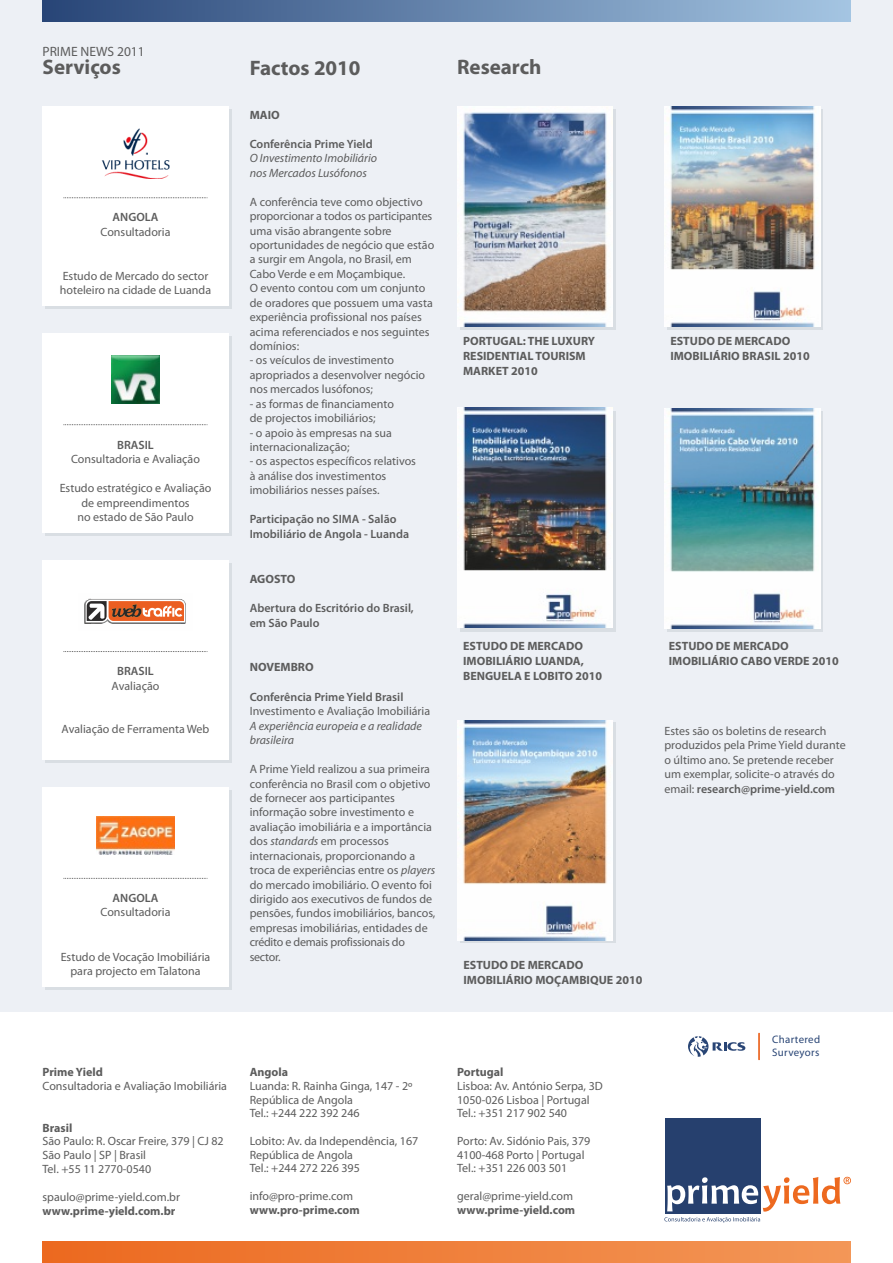
<style>
.page{position:relative;width:893px;height:1263px;background:#fff}
.page>*{position:absolute;margin:0;border:0;box-sizing:border-box;transform-origin:0 0}
.t1{font:700 21px "Myriad Pro";color:#5c5c5c}
.t2{font:13.5px "Myriad Pro";color:#5c5c5c}
.t3{font:12px/14.4px "Myriad Pro";color:#5c5c5c}
.t4{font:700 12px/14.9px "Myriad Pro";color:#5c5c5c}
.t5{font:600 12px/14.7px "Myriad Pro";color:#5c5c5c}
.t6{font:italic 12px/14.4px "Myriad Pro";color:#5c5c5c}
.t7{font:10.8px/13px "Myriad Pro";letter-spacing:.03em;color:#294575}
.s1{font-style:italic}
.s2{font-weight:600}
</style>
<div class="page">
<div style="left:0;top:0;width:893px;height:1012px;background:#edf0f5"></div>
<div style="left:43px;top:0;width:807px;height:21px;background:linear-gradient(to right,#284577,#a4c5e2)"></div>
<div style="left:43px;top:1242px;width:807px;height:21px;background:linear-gradient(to right,#ec691f,#f39758)"></div>
<div style="left:665px;top:1118px;width:95px;height:95px;background:#26406e"></div>
<svg style="left:667px;top:1177px;width:184px;height:34px"></svg>
<svg style="left:664px;top:1217px;width:96px;height:5px"></svg>
<div style="left:45px;top:110px;width:186px;height:199px;background:#d9dee3"></div>
<div style="left:43px;top:107px;width:186px;height:199px;background:#fff"></div>
<img style="left:102px;top:129px;width:67px;height:50px">
<svg style="left:64px;top:197px;width:144px;height:1px"></svg>
<svg style="left:45px;top:790px;width:186px;height:199px"></svg>
<div style="left:43px;top:787px;width:186px;height:199px;background:#fff"></div>
<svg style="left:64px;top:878px;width:144px;height:1px"></svg>
<img style="left:96px;top:816px;width:79px;height:38px">
<div style="left:45px;top:563px;width:186px;height:199px;background:#d9dee3"></div>
<div style="left:43px;top:560px;width:186px;height:200px;background:#fff"></div>
<svg style="left:64px;top:651px;width:144px;height:1px"></svg>
<img style="left:84px;top:598px;width:7px;height:26px">
<img style="left:91px;top:623px;width:89px;height:1px">
<svg style="left:85px;top:599px;width:101px;height:24px"></svg>
<div style="left:45px;top:336px;width:186px;height:200px;background:#d9dee3"></div>
<div style="left:43px;top:333px;width:186px;height:200px;background:#fff"></div>
<svg style="left:64px;top:424px;width:144px;height:1px"></svg>
<div style="left:667px;top:411px;width:156px;height:221px;background:linear-gradient(to right,#d9dee3,#d9dee3)"></div>
<div style="left:460px;top:411px;width:156px;height:221px;background:#d9dee3"></div>
<img style="left:111px;top:355px;width:49px;height:48px">
<div style="left:460px;top:723px;width:156px;height:220px;background:linear-gradient(to right,#d9dee3,#d9dee3)"></div>
<svg style="left:688px;top:1036px;width:57px;height:21px"></svg>
<svg style="left:758px;top:1033px;width:2px;height:27px"></svg>
<div style="left:667px;top:110px;width:156px;height:220px;background:linear-gradient(to right,#d9dee3,#d9dee3)"></div>
<img style="left:457px;top:408px;width:156px;height:220px">
<img style="left:664px;top:107px;width:156px;height:220px">
<img style="left:664px;top:408px;width:156px;height:220px">
<img style="left:457px;top:720px;width:156px;height:220px">
<div style="left:460px;top:110px;width:156px;height:220px;background:#d9dee3"></div>
<img style="left:457px;top:107px;width:156px;height:220px">
<p class="t2" style="left:43px;top:46px;width:104px">PRIME NEWS 2011</p>
<h1 class="t1" style="left:43px;top:58px;width:80px">Serviços</h1>
<h1 class="t1" style="left:457px;top:58px;width:86px">Research</h1>
<h1 class="t1" style="left:250px;top:59px;width:112px">Factos 2010</h1>
<p class="t4" style="left:250px;top:108px;width:32px">MAIO</p>
<p class="t5" style="left:250px;top:138px;width:124px">Conferência Prime Yield</p>
<p class="t6" style="left:250px;top:152px;width:129px">O Investimento Imobiliário nos Mercados Lusófonos</p>
<p class="t3" style="left:250px;top:196px;width:186px">A conferência teve como objectivo proporcionar a todos os participantes uma visão abrangente sobre oportunidades de negócio que estão a surgir em Angola, no Brasil, em<br>Cabo Verde e em Moçambique.<br>O evento contou com um conjunto de oradores que possuem uma vasta experiência profissional nos países acima referenciados e nos seguintes domínios:</p>
<p class="t3" style="left:250px;top:354px;width:177px">- os veículos de investimento apropriados a desenvolver negócio nos mercados lusófonos;</p>
<p class="t3" style="left:250px;top:397px;width:146px">- as formas de financiamento de projectos imobiliários;</p>
<p class="t3" style="left:250px;top:426px;width:144px">- o apoio às empresas na sua internacionalização;</p>
<p class="t3" style="left:250px;top:455px;width:168px">- os aspectos específicos relativos à análise dos investimentos imobiliários nesses países.</p>
<p class="t5" style="left:250px;top:513px;width:161px">Participação no SIMA - Salão<br>Imobiliário de Angola - Luanda</p>
<p class="t4" style="left:250px;top:572px;width:47px">AGOSTO</p>
<p class="t5" style="left:250px;top:602px;width:166px">Abertura do Escritório do Brasil, em São Paulo</p>
<p class="t4" style="left:250px;top:661px;width:65px">NOVEMBRO</p>
<p class="t5" style="left:250px;top:691px;width:155px">Conferência Prime Yield Brasil</p>
<p class="t3" style="left:250px;top:705px;width:182px">Investimento e Avaliação Imobiliária</p>
<p class="t6" style="left:250px;top:720px;width:174px">A experiência europeia e a realidade brasileira</p>
<p class="t3" style="left:250px;top:763px;width:187px">A Prime Yield realizou a sua primeira conferência no Brasil com o objetivo de fornecer aos participantes informação sobre investimento e avaliação imobiliária e a importância dos <span class="s1">standards</span> em processos internacionais, proporcionando a troca de experiências entre os <span class="s1">players </span>do mercado imobiliário. O evento foi dirigido aos executivos de fundos de pensões, fundos imobiliários, bancos, empresas imobiliárias, entidades de crédito e demais profissionais do sector.</p>
<p class="t5" style="left:113px;top:211px;width:47px">ANGOLA</p>
<p class="t3" style="left:101px;top:226px;width:71px">Consultadoria</p>
<p class="t3" style="left:60px;top:270px;width:153px">Estudo de Mercado do sector hoteleiro na cidade de Luanda</p>
<p class="t4" style="left:463px;top:335px;width:133px">PORTUGAL: THE LUXURY<br>RESIDENTIAL TOURISM<br>MARKET 2010</p>
<p class="t4" style="left:670px;top:335px;width:141px">ESTUDO DE MERCADO<br>IMOBILIÁRIO BRASIL 2010</p>
<p class="t5" style="left:117px;top:438px;width:38px">BRASIL</p>
<p class="t3" style="left:71px;top:453px;width:130px">Consultadoria e Avaliação</p>
<p class="t3" style="left:60px;top:482px;width:153px;text-align:center">Estudo estratégico e Avaliação de empreendimentos<br>no estado de São Paulo</p>
<p class="t4" style="left:463px;top:640px;width:140px">ESTUDO DE MERCADO<br>IMOBILIÁRIO LUANDA,<br>BENGUELA E LOBITO 2010</p>
<p class="t4" style="left:669px;top:640px;width:171px">ESTUDO DE MERCADO<br>IMOBILIÁRIO CABO VERDE 2010</p>
<p class="t5" style="left:117px;top:665px;width:38px">BRASIL</p>
<p class="t3" style="left:112px;top:679px;width:49px">Avaliação</p>
<p class="t3" style="left:62px;top:723px;width:149px">Avaliação de Ferramenta Web</p>
<p class="t3" style="left:664px;top:724px;width:183px">Estes são os boletins de research produzidos pela Prime Yield durante o último ano. Se pretende receber um exemplar, solicite-o através do email: <span class="s2">research@prime-yield.com</span></p>
<p class="t5" style="left:113px;top:892px;width:47px">ANGOLA</p>
<p class="t3" style="left:101px;top:906px;width:71px">Consultadoria</p>
<p class="t3" style="left:61px;top:950px;width:151px;text-align:center">Estudo de Vocação Imobiliária para projecto em Talatona</p>
<p class="t4" style="left:463px;top:958px;width:180px">ESTUDO DE MERCADO<br>IMOBILIÁRIO MOÇAMBIQUE 2010</p>
<p class="t4" style="left:43px;top:1066px;width:62px">Prime Yield</p>
<p class="t3" style="left:43px;top:1080px;width:186px">Consultadoria e Avaliação Imobiliária</p>
<p class="t4" style="left:43px;top:1121px;width:31px">Brasil</p>
<p class="t3" style="left:43px;top:1135px;width:183px;line-height:13.6px">São Paulo: R. Oscar Freire, 379 | CJ 82<br>São Paulo | SP | Brasil<br>Tel. +55 11 2770-0540</p>
<p class="t3" style="left:43px;top:1190px;width:139px">spaulo@prime-yield.com.br</p>
<p class="t4" style="left:43px;top:1204px;width:134px">www.prime-yield.com.br</p>
<p class="t4" style="left:250px;top:1066px;width:40px">Angola</p>
<p class="t3" style="left:250px;top:1080px;width:164px;line-height:13.6px">Luanda: R. Rainha Ginga, 147 - 2º<br>República de Angola<br>Tel.: +244 222 392 246</p>
<p class="t3" style="left:250px;top:1135px;width:170px;line-height:13.6px">Lobito: Av. da Independência, 167<br>República de Angola<br>Tel.: +244 272 226 395</p>
<p class="t3" style="left:250px;top:1189px;width:105px">info@pro-prime.com</p>
<p class="t4" style="left:250px;top:1203px;width:112px">www.pro-prime.com</p>
<p class="t4" style="left:457px;top:1066px;width:48px">Portugal</p>
<p class="t3" style="left:457px;top:1080px;width:147px;line-height:13.6px">Lisboa: Av. António Serpa, 3D<br>1050-026 Lisboa | Portugal<br>Tel.: +351 217 902 540</p>
<p class="t3" style="left:457px;top:1135px;width:135px;line-height:13.6px">Porto: Av. Sidónio Pais, 379<br>4100-468 Porto | Portugal<br>Tel.: +351 226 003 501</p>
<p class="t3" style="left:457px;top:1189px;width:118px">geral@prime-yield.com</p>
<p class="t4" style="left:457px;top:1203px;width:120px">www.prime-yield.com</p>
<p class="t7" style="left:772px;top:1034px;width:49px">Chartered<br>Surveyors</p>
</div>
